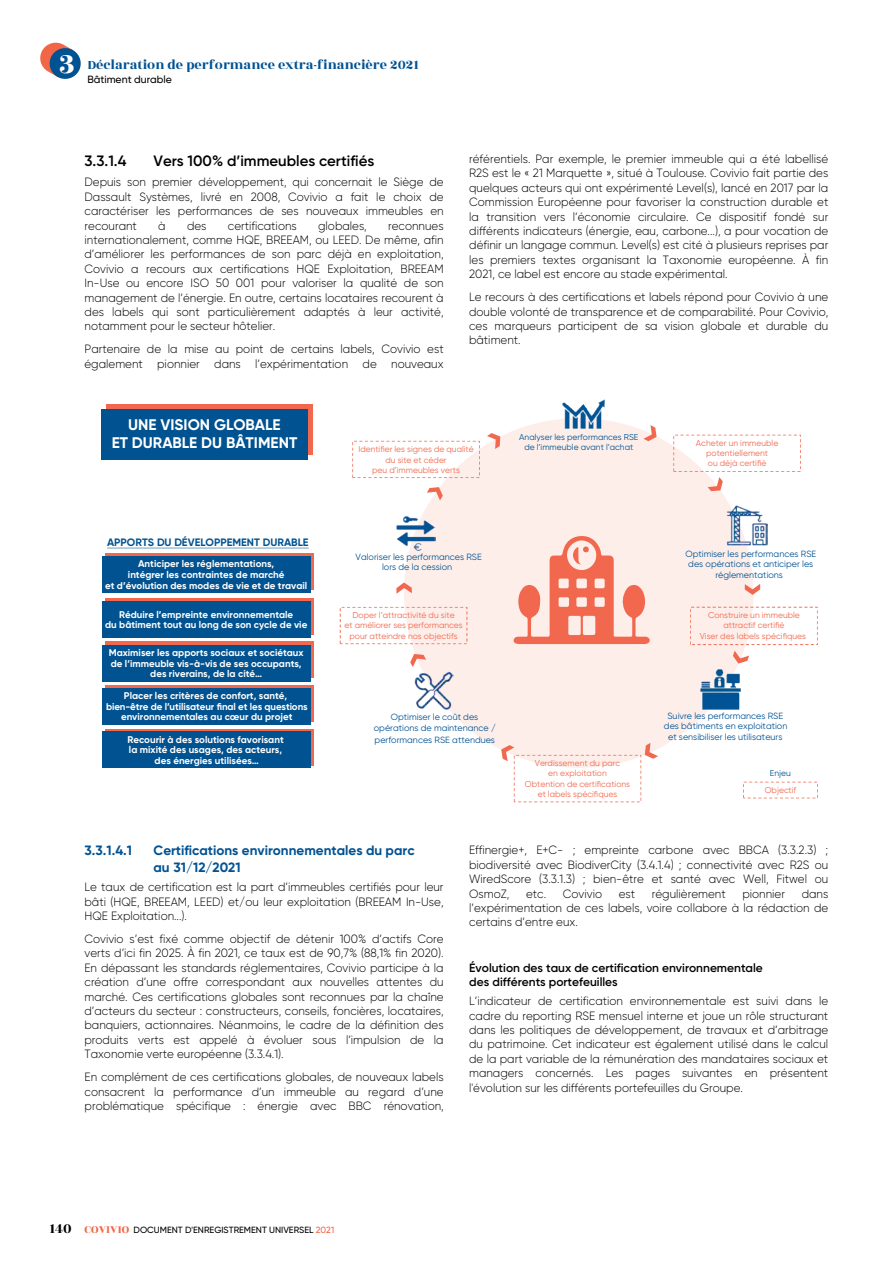
<style>
.page{position:relative;width:893px;height:1263px;background:#fff}
.page>*{position:absolute;margin:0;border:0;box-sizing:border-box;transform-origin:0 0}
.t1{font:700 15.3px/18.5px "Gilroy";color:#fff;text-align:center}
.t2{font:600 15px "Gilroy";color:#000}
.t3{font:14.25px "Rozha One";color:#005293}
.t4{font:700 13.5px/16.2px "Gilroy";color:#005293}
.t5{font:300 12px/14.4px "Gilroy";color:#000;text-align:justify;scale:.96 1}
.t6{font:600 12px/14.4px "Gilroy";color:#000}
.t7{font:700 10.8px "Gilroy";color:#005290}
.t8{font:500 10.5px "Gilroy";color:#000}
.t9{font:700 9.75px/10.5px "Gilroy";color:#fff;text-align:center}
.t10{font:9px/10.5px "Gilroy";color:#005394;text-align:center}
.t11{font:500 9px "Gilroy";color:#000}
.t12{font:8.55px/10.2px "Gilroy";color:#f1684e;text-align:center}
.t13{font:8.55px/10.2px "Gilroy";color:#005290;text-align:center}
.s1{font-size:30.75px;color:#fff}
.s2{font-family:"Rozha One";font-weight:400;font-size:15px}
.s3{font-family:"Rozha One";font-weight:400;font-size:12px;color:#f26647}
.s4{color:#f26647}
</style>
<div class="page">
<svg style="left:40px;top:43px;width:41px;height:36px"></svg>
<div style="left:106px;top:405px;width:206px;height:50px;background:#f1684e"></div>
<div style="left:101px;top:409px;width:207px;height:50px;background:#005290"></div>
<svg style="left:404px;top:419px;width:349px;height:330px;fill:#fdeeea"></svg>
<svg style="left:690px;top:607px;width:128px;height:38px"></svg>
<svg style="left:743px;top:782px;width:75px;height:16px"></svg>
<svg style="left:340px;top:607px;width:127px;height:37px"></svg>
<svg style="left:352px;top:441px;width:128px;height:37px"></svg>
<svg style="left:107px;top:548px;width:202px;height:1px"></svg>
<svg style="left:106px;top:598px;width:208px;height:36px"></svg>
<svg style="left:106px;top:554px;width:208px;height:36px"></svg>
<div style="left:106px;top:641px;width:208px;height:37px;background:#f1684e"></div>
<div style="left:106px;top:685px;width:208px;height:36px;background:#f1684e"></div>
<svg style="left:106px;top:729px;width:208px;height:36px"></svg>
<div style="left:102px;top:557px;width:208px;height:36px;background:#005290"></div>
<div style="left:102px;top:602px;width:208px;height:36px;background:#005290"></div>
<div style="left:102px;top:645px;width:208px;height:37px;background:#005290"></div>
<div style="left:103px;top:688px;width:208px;height:37px;background:#005290"></div>
<div style="left:103px;top:732px;width:208px;height:36px;background:#005290"></div>
<svg style="left:643px;top:425px;width:14px;height:16px"></svg>
<svg style="left:673px;top:435px;width:128px;height:56px"></svg>
<svg style="left:745px;top:584px;width:15px;height:11px"></svg>
<svg style="left:733px;top:651px;width:16px;height:13px"></svg>
<svg style="left:501px;top:743px;width:157px;height:59px"></svg>
<svg style="left:410px;top:654px;width:16px;height:13px"></svg>
<svg style="left:396px;top:582px;width:16px;height:12px"></svg>
<svg style="left:427px;top:487px;width:16px;height:13px"></svg>
<svg style="left:487px;top:433px;width:13px;height:16px"></svg>
<img style="left:396px;top:510px;width:39px;height:40px">
<img style="left:562px;top:399px;width:44px;height:31px">
<img style="left:727px;top:504px;width:40px;height:41px">
<img style="left:700px;top:667px;width:42px;height:43px">
<img style="left:414px;top:671px;width:39px;height:39px">
<svg style="left:513px;top:534px;width:137px;height:110px;background:#f7b4a7"></svg>
<p class="t3" style="left:59px;top:55px;width:362px"><span class="s1">3</span> Déclaration de performance extra-financière 2021</p>
<p class="t8" style="left:87px;top:72px;width:86px">Bâtiment durable</p>
<p class="t2" style="left:85px;top:151px;width:43px">3.3.1.4</p>
<p class="t2" style="left:154px;top:151px;width:222px">Vers 100% d’immeubles certifiés</p>
<p class="t5" style="left:85px;top:175px;width:376px">Depuis son premier développement, qui concernait le Siège de Dassault Systèmes, livré en 2008, Covivio a fait le choix de caractériser les performances de ses nouveaux immeubles en recourant</p>
<p class="t5" style="left:158px;top:218px;width:9px">à</p>
<p class="t5" style="left:187px;top:218px;width:22px">des</p>
<p class="t5" style="left:228px;top:218px;width:73px">certifications</p>
<p class="t5" style="left:318px;top:218px;width:52px">globales,</p>
<p class="t5" style="left:85px;top:218px;width:376px;text-indent:304px">reconnues internationalement, comme HQE, BREEAM, ou LEED. De même, afin d’améliorer les performances de son parc déjà en exploitation, Covivio a recours aux certifications HQE Exploitation, BREEAM In-Use ou encore ISO 50 001 pour valoriser la qualité de son management de l’énergie. En outre, certains locataires recourent à des labels qui sont particulièrement adaptés à leur activité, notamment pour le secteur hôtelier.</p>
<p class="t5" style="left:85px;top:342px;width:376px">Partenaire de la mise au point de certains labels, Covivio est également pionnier dans l’expérimentation de nouveaux</p>
<p class="t5" style="left:469px;top:152px;width:376px">référentiels. Par exemple, le premier immeuble qui a été labellisé R2S est le « 21 Marquette », situé à Toulouse. Covivio fait partie des quelques acteurs qui ont expérimenté Level(s), lancé en 2017 par la Commission Européenne pour favoriser la construction durable et la transition vers l’économie circulaire. Ce dispositif fondé sur différents indicateurs (énergie, eau, carbone...), a pour vocation de définir un langage commun. Level(s) est cité à plusieurs reprises par les premiers textes organisant la Taxonomie européenne. À fin 2021, ce label est encore au stade expérimental.</p>
<p class="t5" style="left:469px;top:290px;width:376px">Le recours à des certifications et labels répond pour Covivio à une double volonté de transparence et de comparabilité. Pour Covivio, ces marqueurs participent de sa vision globale et durable du bâtiment.</p>
<p class="t1" style="left:112px;top:415px;width:187px">UNE VISION GLOBALE<br>ET DURABLE DU BÂTIMENT</p>
<p class="t7" style="left:107px;top:535px;width:203px">APPORTS DU DÉVELOPPEMENT DURABLE</p>
<p class="t9" style="left:105px;top:559px;width:204px">Anticiper les réglementations,<br>intégrer les contraintes de marché<br>et d’évolution des modes de vie et de travail</p>
<p class="t9" style="left:105px;top:609px;width:204px">Réduire l’empreinte environnementale<br>du bâtiment tout au long de son cycle de vie</p>
<p class="t9" style="left:109px;top:647px;width:196px">Maximiser les apports sociaux et sociétaux de l’immeuble vis-à-vis de ses occupants, des riverains, de la cité…</p>
<p class="t9" style="left:106px;top:691px;width:203px">Placer les critères de confort, santé, bien-être de l’utilisateur final et les questions environnementales au cœur du projet</p>
<p class="t9" style="left:127px;top:734px;width:158px">Recourir à des solutions favorisant la mixité des usages, des acteurs, des énergies utilisées…</p>
<p class="t12" style="left:358px;top:444px;width:117px">Identifier les signes de qualité du site et céder<br>peu d’immeubles verts</p>
<p class="t13" style="left:519px;top:431px;width:121px">Analyser les performances RSE de l’immeuble avant l’achat</p>
<p class="t12" style="left:696px;top:438px;width:84px">Acheter un immeuble potentiellement<br>ou déjà certifié</p>
<p class="t10" style="left:355px;top:551px;width:128px">Valoriser les performances RSE lors de la cession</p>
<p class="t10" style="left:685px;top:548px;width:132px">Optimiser les performances RSE des opérations et anticiper les réglementations</p>
<p class="t12" style="left:344px;top:610px;width:120px">Doper l’attractivité du site<br>et améliorer ses performances pour atteindre nos objectifs</p>
<p class="t10" style="left:374px;top:711px;width:123px;line-height:11.6px">Optimiser le coût des opérations de maintenance / performances RSE attendues</p>
<p class="t12" style="left:525px;top:758px;width:107px">Verdissement du parc<br>en exploitation<br>Obtention de certifications et labels spécifiques</p>
<p class="t12" style="left:700px;top:610px;width:108px">Construire un immeuble attractif certifié<br>Viser des labels spécifiques</p>
<p class="t10" style="left:664px;top:710px;width:125px">Suivre les performances RSE des bâtiments en exploitation et sensibiliser les utilisateurs</p>
<p class="t13" style="left:770px;top:768px;width:23px">Enjeu</p>
<p class="t12" style="left:765px;top:785px;width:33px">Objectif</p>
<p class="t4" style="left:85px;top:842px;width:49px">3.3.1.4.1</p>
<p class="t4" style="left:154px;top:842px;width:263px">Certifications environnementales du parc au 31/12/2021</p>
<p class="t5" style="left:84px;top:880px;width:376px">Le taux de certification est la part d’immeubles certifiés pour leur bâti (HQE, BREEAM, LEED) et/ou leur exploitation (BREEAM In-Use, HQE Exploitation...).</p>
<p class="t5" style="left:84px;top:931px;width:376px">Covivio s’est fixé comme objectif de détenir 100% d’actifs Core verts d’ici fin 2025. À fin 2021, ce taux est de 90,7% (88,1% fin 2020).<br>En dépassant les standards réglementaires, Covivio participe à la création d’une offre correspondant aux nouvelles attentes du marché. Ces certifications globales sont reconnues par la chaîne d’acteurs du secteur : constructeurs, conseils, foncières, locataires, banquiers, actionnaires. Néanmoins, le cadre de la définition des produits verts est appelé à évoluer sous l’impulsion de la Taxonomie verte européenne (3.3.4.1).</p>
<p class="t5" style="left:85px;top:1069px;width:376px">En complément de ces certifications globales, de nouveaux labels consacrent la performance d’un immeuble au regard d’une problématique spécifique : énergie avec BBC rénovation,</p>
<p class="t5" style="left:469px;top:843px;width:376px">Effinergie+, E+C- ; empreinte carbone avec BBCA (3.3.2.3) ; biodiversité avec BiodiverCity (3.4.1.4) ; connectivité avec R2S ou WiredScore (3.3.1.3) ; bien-être et santé avec Well, Fitwel ou OsmoZ,</p>
<p class="t5" style="left:526px;top:886px;width:22px">etc.</p>
<p class="t5" style="left:563px;top:886px;width:42px">Covivio</p>
<p class="t5" style="left:619px;top:886px;width:19px">est</p>
<p class="t5" style="left:652px;top:886px;width:78px">régulièrement</p>
<p class="t5" style="left:742px;top:886px;width:46px">pionnier</p>
<p class="t5" style="left:469px;top:886px;width:376px;text-indent:332px">dans l’expérimentation de ces labels, voire collabore à la rédaction de certains d’entre eux.</p>
<p class="t6" style="left:469px;top:960px;width:295px">Évolution des taux de certification environnementale des différents portefeuilles</p>
<p class="t5" style="left:469px;top:994px;width:376px">L’indicateur de certification environnementale est suivi dans le cadre du reporting RSE mensuel interne et joue un rôle structurant dans les politiques de développement, de travaux et d’arbitrage du patrimoine. Cet indicateur est également utilisé dans le calcul de la part variable de la rémunération des mandataires sociaux et managers concernés. Les pages suivantes en présentent l'évolution sur les différents portefeuilles du Groupe.</p>
<p class="t11" style="left:50px;top:1224px;width:286px"><span class="s2">140</span> <span class="s3">COVIVIO</span> DOCUMENT D'ENREGISTREMENT UNIVERSEL <span class="s4">2021</span></p>
</div>
